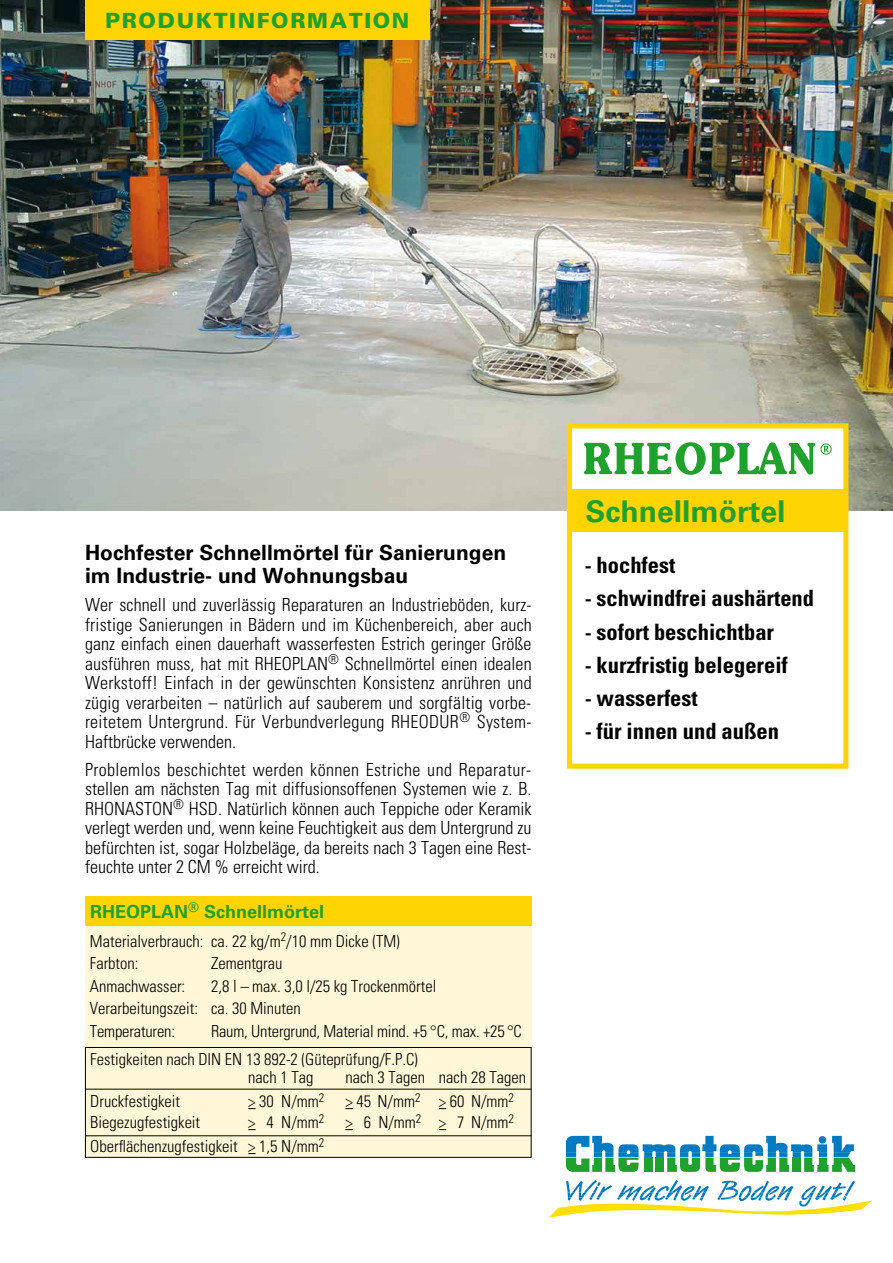
<style>
.page{position:relative;width:893px;height:1263px;background:#fff}
.page>*{position:absolute;margin:0;border:0;box-sizing:border-box;transform-origin:0 0}
.t1{font:700 30px "Univers LT";color:#1fa12e}
.t2{font:700 condensed 22.5px "Univers LT";color:#000}
.t3{font:700 21px/23.7px "Univers LT";color:#000}
.t4{font:900 21px "Univers LT";letter-spacing:.075em;color:#1fa12e}
.t5{font:300 condensed 18px/19.5px "Univers LT";color:#000;text-align:justify}
.t6{font:700 18px "Univers LT";color:#1fa12e}
.t7{font:300 condensed 16.5px/22.5px "Univers LT";color:#000}
.s1{font-size:21px}
</style>
<div class="page">
<img style="left:0;top:0;width:893px;height:510px">
<div style="left:569px;top:426px;width:277px;height:340px;background:#fff"></div>
<div style="left:567px;top:423px;width:281px;height:346px;border:5px solid #ffd400"></div>
<div style="left:569px;top:490px;width:277px;height:42px;background:#ffd400"></div>
<svg style="left:584px;top:442px;width:248px;height:33px"></svg>
<div style="left:85px;top:921px;width:446px;height:128px;background:#fff7d8"></div>
<div style="left:85px;top:896px;width:446px;height:30px;background:#ffd400"></div>
<div style="left:85px;top:1047px;width:446px;height:110px;background:#fff7d8"></div>
<div style="left:85px;top:1047px;width:446px;height:111px;border:1px solid #000"></div>
<hr style="left:85px;top:1089px;width:446px;height:1px;background:#000">
<hr style="left:85px;top:1135px;width:446px;height:1px;background:#000">
<svg style="left:566px;top:1136px;width:289px;height:36px"></svg>
<svg style="left:549px;top:1180px;width:323px;height:38px"></svg>
<div style="left:85px;top:0;width:344px;height:39px;background:#ffd400"></div>
<p class="t4" style="left:105px;top:8px;width:306px">PRODUKTINFORMATION</p>
<p class="t3" style="left:85px;top:540px;width:423px">Hochfester Schnellmörtel für Sanierungen im Industrie- und Wohnungsbau</p>
<p class="t5" style="left:85px;top:595px;width:448px">Wer schnell und zuverlässig Reparaturen an Industrieböden, kurz&shy;fristige Sanierungen in Bädern und im Küchenbereich, aber auch ganz einfach einen dauerhaft wasserfesten Estrich geringer Größe ausführen muss, hat mit RHEOPLAN<sup>®</sup> Schnellmörtel einen idealen Werkstoff! Einfach in der gewünschten Konsistenz anrühren und zügig verarbeiten – natürlich auf sauberem und sorgfältig vorbe&shy;reitetem Untergrund. Für Verbundverlegung RHEODUR<sup>®</sup> System-Haftbrücke verwenden.</p>
<p class="t5" style="left:85px;top:760px;width:448px">Problemlos beschichtet werden können Estriche und Reparatur&shy;stellen am nächsten Tag mit diffusionsoffenen Systemen wie z. B.<br>RHONASTON<sup>®</sup> HSD. Natürlich können auch Teppiche oder Keramik verlegt werden und, wenn keine Feuchtigkeit aus dem Untergrund zu befürchten ist, sogar Holzbeläge, da bereits nach 3 Tagen eine Rest&shy;feuchte unter 2 CM % erreicht wird.</p>
<p class="t6" style="left:90px;top:901px;width:235px">RHEOPLAN<sup>®</sup> Schnellmörtel</p>
<p class="t7" style="left:90px;top:930px;width:311px">Materialverbrauch: ca. 22 kg/m<sup>2</sup>/10 mm Dicke (TM)<br>Farbton:</p>
<p class="t7" style="left:211px;top:952px;width:73px">Zementgrau</p>
<p class="t7" style="left:90px;top:975px;width:348px;text-indent:121px">2,8 l – max. 3,0 l/25 kg Trockenmörtel<br>Verarbeitungszeit: ca. 30 Minuten<br>Temperaturen:</p>
<p class="t7" style="left:90px;top:975px;width:97px">Anmachwasser:</p>
<p class="t7" style="left:211px;top:1020px;width:312px">Raum, Untergrund, Material mind. +5 °C, max. +25 °C</p>
<p class="t7" style="left:248px;top:1051px;width:171px;line-height:18px;text-indent:-158px">Festigkeiten nach DIN EN 13 892-2 (Güteprüfung/F.P.C) nach 1 Tag</p>
<p class="t7" style="left:345px;top:1066px;width:182px">nach 3 Tagen nach 28 Tagen</p>
<p class="t7" style="left:90px;top:1090px;width:91px">Druckfestigkeit</p>
<p class="t7" style="left:248px;top:1090px;width:78px">&gt; 30 N/mm<sup>2</sup></p>
<p class="t7" style="left:345px;top:1090px;width:170px">&gt; 45 N/mm<sup>2</sup> &gt; 60 N/mm<sup>2</sup></p>
<p class="t7" style="left:90px;top:1111px;width:111px">Biegezugfestigkeit</p>
<p class="t7" style="left:248px;top:1111px;width:78px">&gt; 4 N/mm<sup>2</sup></p>
<p class="t7" style="left:345px;top:1111px;width:170px">&gt; 6 N/mm<sup>2</sup> &gt; 7 N/mm<sup>2</sup></p>
<p class="t7" style="left:90px;top:1135px;width:236px">Oberflächenzugfestigkeit &gt; 1,5 N/mm<sup>2</sup></p>
<h1 class="t1" style="left:585px;top:494px;width:202px">Schnellmörtel</h1>
<p class="t2" style="left:585px;top:551px;width:92px"><span class="s1">-</span> hochfest</p>
<p class="t2" style="left:585px;top:585px;width:231px"><span class="s1">-</span> schwindfrei aushärtend</p>
<p class="t2" style="left:585px;top:618px;width:191px"><span class="s1">-</span> sofort beschichtbar</p>
<p class="t2" style="left:585px;top:651px;width:204px"><span class="s1">-</span> kurzfristig belegereif</p>
<p class="t2" style="left:585px;top:684px;width:114px"><span class="s1">-</span> wasserfest</p>
<p class="t2" style="left:585px;top:717px;width:196px"><span class="s1">-</span> für innen und außen</p>
</div>
